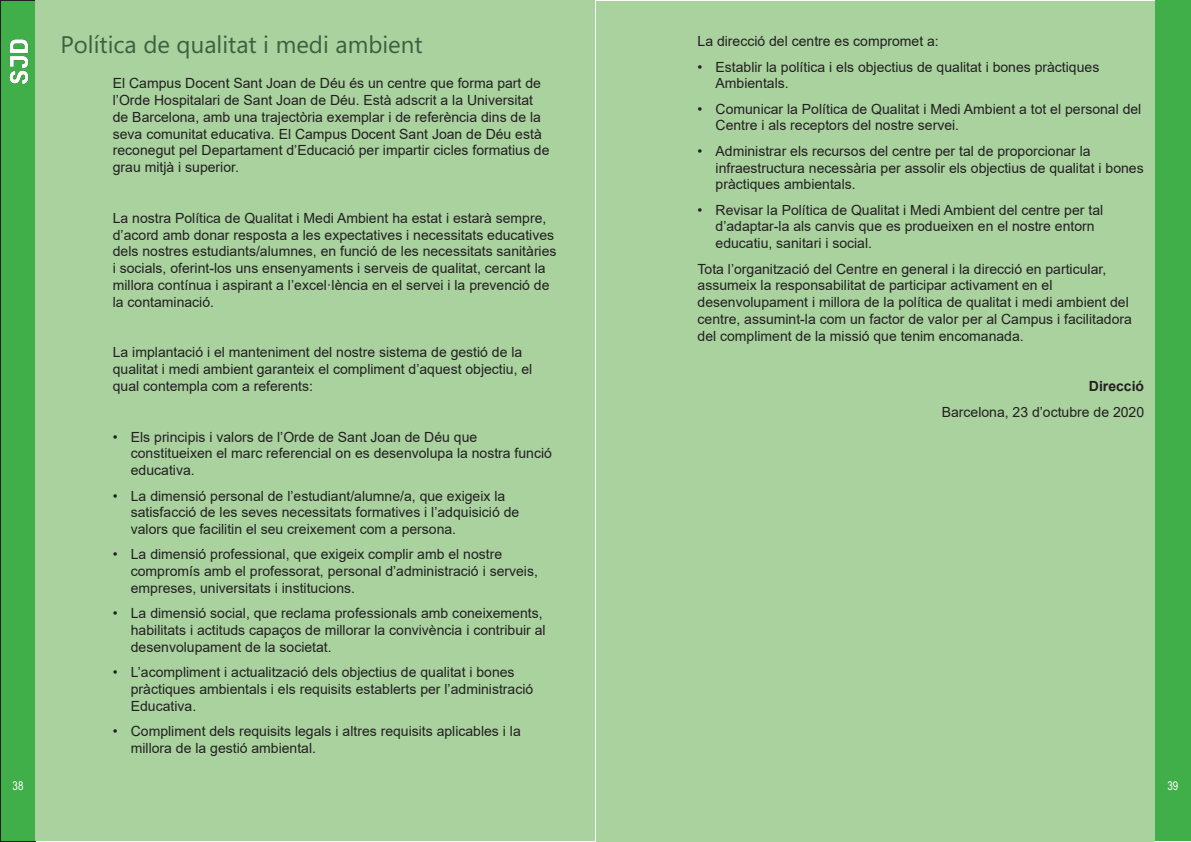
<style>
.page{position:relative;width:1191px;height:842px;background:#fff}
.page>*{position:absolute;margin:0;border:0;box-sizing:border-box;transform-origin:0 0}
.Título_Principal{font:24px "Microsoft Phags Pa";color:#3c6040}
.Cuerpo_Texto{font:14px/16.8px "Arial";color:#231f20}
.Cuerpo_Texto-2{font:700 14px "Arial";color:#231f20}
.t1{font:12px "Arial Narrow";color:#fff}
</style>
<div class="page">
<div style="left:1155px;top:0;width:35px;height:841px;background:#40ae49"></div>
<div style="left:0;top:0;width:36px;height:841px;background:#40ae49"></div>
<div style="left:0;top:0;width:36px;height:842px;border:1px solid #231f20"></div>
<img style="left:10px;top:39px;width:19px;height:44px">
<div style="left:36px;top:0;width:559px;height:841px;background:#a9d29f"></div>
<div style="left:596px;top:1px;width:559px;height:841px;background:#a9d29f"></div>
<p class="Título_Principal" style="left:60px;top:28px;width:364px">Política de qualitat i medi ambient</p>
<p class="Cuerpo_Texto" style="left:113px;top:75px;width:438px">El Campus Docent Sant Joan de Déu és un centre que forma part de l’Orde Hospitalari de Sant Joan de Déu. Està adscrit a la Universitat de Barcelona, amb una trajectòria exemplar i de referència dins de la seva comunitat educativa. El Campus Docent Sant Joan de Déu està reconegut pel Departament d’Educació per impartir cicles formatius de grau mitjà i superior.</p>
<p class="Cuerpo_Texto" style="left:113px;top:209px;width:445px">La nostra Política de Qualitat i Medi Ambient ha estat i estarà sempre, d’acord amb donar resposta a les expectatives i necessitats educatives dels nostres estudiants/alumnes, en funció de les necessitats sanitàries i socials, oferint-los uns ensenyaments i serveis de qualitat, cercant la millora contínua i aspirant a l’excel·lència en el servei i la prevenció de la contaminació.</p>
<p class="Cuerpo_Texto" style="left:113px;top:344px;width:421px">La implantació i el manteniment del nostre sistema de gestió de la qualitat i medi ambient garanteix el compliment d’aquest objectiu, el qual contempla com a referents:</p>
<p class="Cuerpo_Texto" style="left:131px;top:428px;width:422px;text-indent:-18px">• Els principis i valors de l’Orde de Sant Joan de Déu que constitueixen el marc referencial on es desenvolupa la nostra funció educativa.</p>
<p class="Cuerpo_Texto" style="left:131px;top:487px;width:390px;text-indent:-18px">• La dimensió personal de l’estudiant/alumne/a, que exigeix la satisfacció de les seves necessitats formatives i l’adquisició de valors que facilitin el seu creixement com a persona.</p>
<p class="Cuerpo_Texto" style="left:131px;top:546px;width:408px;text-indent:-18px">• La dimensió professional, que exigeix complir amb el nostre compromís amb el professorat, personal d’administració i serveis, empreses, universitats i institucions.</p>
<p class="Cuerpo_Texto" style="left:131px;top:605px;width:416px;text-indent:-18px">• La dimensió social, que reclama professionals amb coneixements, habilitats i actituds capaços de millorar la convivència i contribuir al desenvolupament de la societat.</p>
<p class="Cuerpo_Texto" style="left:131px;top:664px;width:404px;text-indent:-18px">• L’acompliment i actualització dels objectius de qualitat i bones pràctiques ambientals i els requisits establerts per l’administració<br>Educativa.</p>
<p class="Cuerpo_Texto" style="left:131px;top:723px;width:391px;text-indent:-18px">• Compliment dels requisits legals i altres requisits aplicables i la millora de la gestió ambiental.</p>
<p class="Cuerpo_Texto" style="left:697px;top:33px;width:243px">La direcció del centre es compromet a:</p>
<p class="Cuerpo_Texto" style="left:715px;top:58px;width:385px;text-indent:-18px">• Establir la política i els objectius de qualitat i bones pràctiques<br>Ambientals.</p>
<p class="Cuerpo_Texto" style="left:715px;top:100px;width:427px;text-indent:-18px">• Comunicar la Política de Qualitat i Medi Ambient a tot el personal del<br>Centre i als receptors del nostre servei.</p>
<p class="Cuerpo_Texto" style="left:715px;top:142px;width:429px;text-indent:-18px">• Administrar els recursos del centre per tal de proporcionar la infraestructura necessària per assolir els objectius de qualitat i bones pràctiques ambientals.</p>
<p class="Cuerpo_Texto" style="left:715px;top:201px;width:389px;text-indent:-18px">• Revisar la Política de Qualitat i Medi Ambient del centre per tal d’adaptar-la als canvis que es produeixen en el nostre entorn educatiu, sanitari i social.</p>
<p class="Cuerpo_Texto" style="left:697px;top:260px;width:436px">Tota l’organització del Centre en general i la direcció en particular, assumeix la responsabilitat de participar activament en el desenvolupament i millora de la política de qualitat i medi ambient del centre, assumint-la com un factor de valor per al Campus i facilitadora del compliment de la missió que tenim encomanada.</p>
<p class="Cuerpo_Texto-2" style="left:1089px;top:377px;width:57px">Direcció</p>
<p class="Cuerpo_Texto" style="left:941px;top:403px;width:204px">Barcelona, 23 d’octubre de 2020</p>
<p class="t1" style="left:13px;top:777px;width:12px">38</p>
<p class="t1" style="left:1167px;top:777px;width:12px">39</p>
</div>
